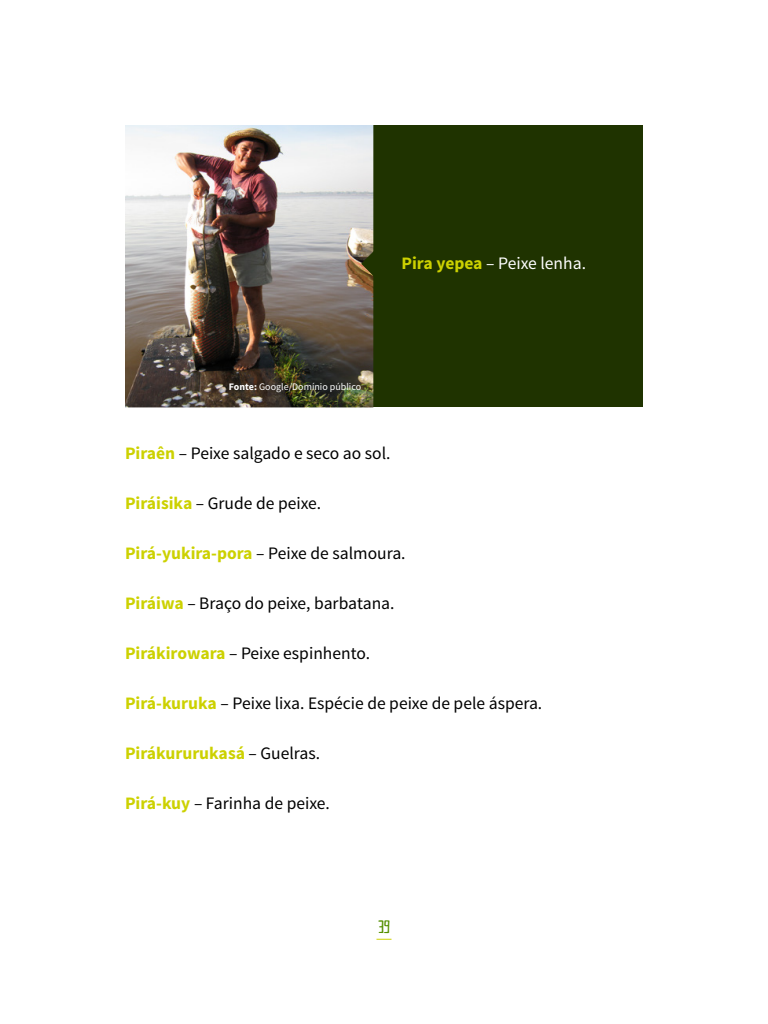
<style>
.page{position:relative;width:768px;height:1024px;background:#fff}
.page>*{position:absolute;margin:0;border:0;box-sizing:border-box;transform-origin:0 0}
.t1{font:17.5px "Source Sans Pro";color:#000}
.t2{font:700 17.5px "Source Sans Pro";color:#ccd100}
.t3{font:17.5px "Source Sans Pro";color:#fff}
.t4{font:17.5px "TIPASSIM";color:#548f00}
.t5{font:10px "Source Sans Pro";color:#fff}
.s1{font-weight:700;color:#ccd100}
.s2{font-weight:700}
.s3{font-weight:400;color:#000}
</style>
<div class="page">
<svg style="left:376px;top:939px;width:16px;height:1px"></svg>
<div style="left:345px;top:125px;width:298px;height:282px;background:#1f3300"></div>
<img style="left:125px;top:125px;width:249px;height:282px">
<svg style="left:361px;top:251px;width:13px;height:25px"></svg>
<p class="t3" style="left:402px;top:252px;width:186px"><span class="s1">Pira yepea</span> – Peixe lenha.</p>
<p class="t5" style="left:229px;top:380px;width:134px"><span class="s2">Fonte:</span> Google/Domínio público</p>
<p class="t1" style="left:125px;top:442px;width:267px"><span class="s1">Piraên</span> – Peixe salgado e seco ao sol.</p>
<p class="t1" style="left:125px;top:492px;width:198px"><span class="s1">Piráisika</span> – Grude de peixe.</p>
<p class="t1" style="left:125px;top:542px;width:282px"><span class="s1">Pirá-yukira-pora</span> – Peixe de salmoura.</p>
<p class="t1" style="left:125px;top:592px;width:271px"><span class="s1">Piráiwa</span> – Braço do peixe, barbatana.</p>
<p class="t1" style="left:125px;top:642px;width:247px"><span class="s1">Pirákirowara</span> – Peixe espinhento.</p>
<p class="t1" style="left:125px;top:692px;width:419px"><span class="s1">Pirá-kuruka</span> – Peixe lixa. Espécie de peixe de pele áspera.</p>
<p class="t2" style="left:125px;top:742px;width:197px">Pirákururukasá <span class="s3">– Guelras.</span></p>
<p class="t1" style="left:125px;top:792px;width:206px"><span class="s1">Pirá-kuy</span> – Farinha de peixe.</p>
<p class="t4" style="left:378px;top:917px;width:13px">39</p>
</div>
